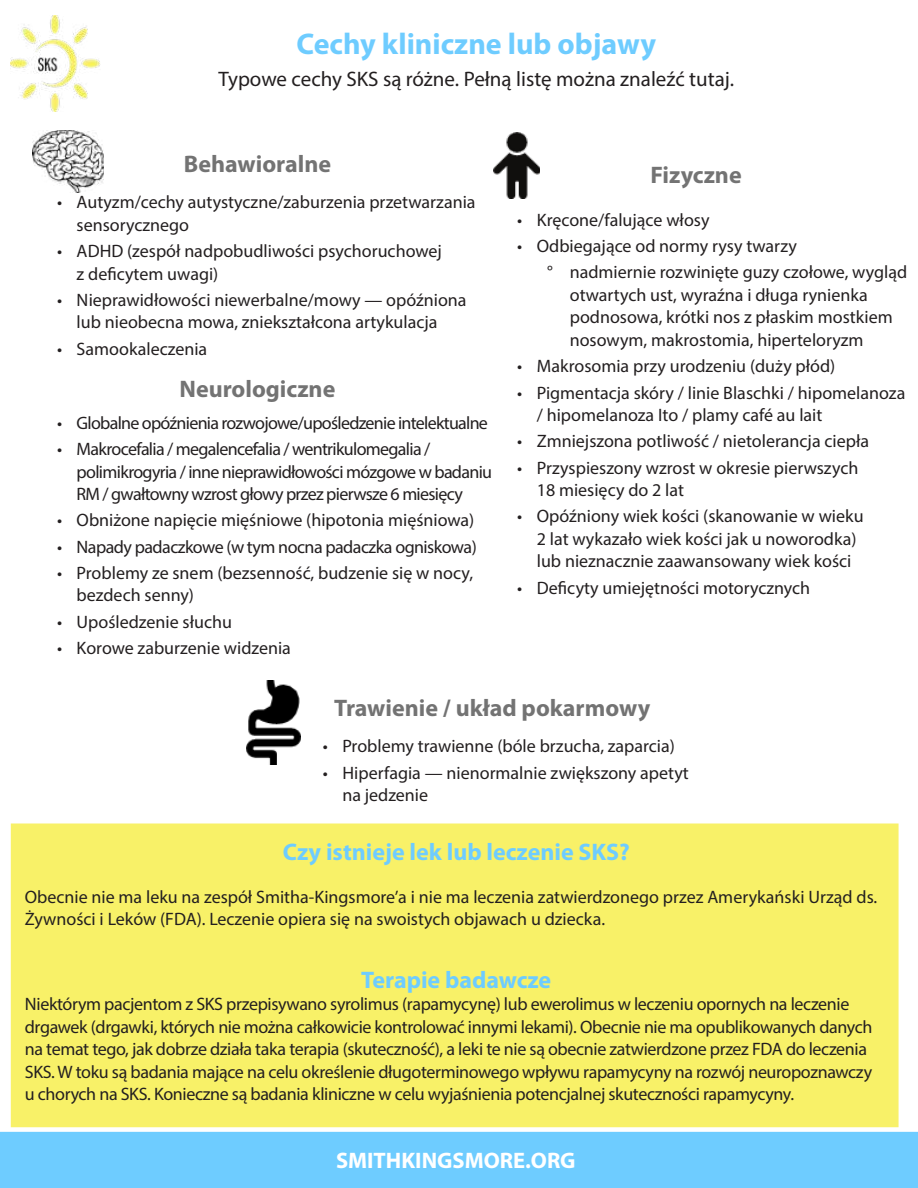
<style>
.page{position:relative;width:918px;height:1188px;background:#fff}
.page>*{position:absolute;margin:0;border:0;box-sizing:border-box;transform-origin:0 0}
.t1{font:700 30px "Myriad Pro";color:#6eccff}
.t2{font:700 24px "Myriad Pro";color:#737373}
.t3{font:700 24px "Myriad Pro";color:#6eccff}
.t4{font:700 22.5px "Myriad Pro";color:#fff}
.t5{font:21px "Myriad Pro";color:#231f20}
.t6{font:18px/22.5px "Myriad Pro";color:#231f20}
.t7{font:18px/22.5px "Myriad Pro";letter-spacing:-.02em;color:#231f20}
.t8{font:18px/22.5px "Myriad Pro";letter-spacing:-.04em;color:#231f20}
.t9{font:18px "Myriad Pro";letter-spacing:-.03em;color:#231f20}
</style>
<div class="page">
<div style="left:0;top:1132px;width:918px;height:56px;background:#6eccff"></div>
<div style="left:11px;top:824px;width:888px;height:303px;background:#f8f168"></div>
<img style="left:10px;top:16px;width:90px;height:95px">
<img style="left:33px;top:131px;width:71px;height:61px">
<img style="left:493px;top:133px;width:47px;height:65px">
<img style="left:247px;top:680px;width:53px;height:84px">
<h1 class="t1" style="left:296px;top:27px;width:361px">Cechy kliniczne lub objawy</h1>
<p class="t5" style="left:219px;top:66px;width:517px">Typowe cechy SKS są różne. Pełną listę można znaleźć tutaj.</p>
<h2 class="t2" style="left:184px;top:151px;width:149px">Behawioralne</h2>
<p class="t6" style="left:77px;top:191px;width:400px;text-indent:-20px">• Autyzm/cechy autystyczne/zaburzenia przetwarzania sensorycznego</p>
<p class="t6" style="left:77px;top:240px;width:367px;text-indent:-20px">• ADHD (zespół nadpobudliwości psychoruchowej z deficytem uwagi)</p>
<p class="t6" style="left:57px;top:288px;width:411px;text-align:center">• Nieprawidłowości niewerbalne/mowy — opóźniona lub nieobecna mowa, zniekształcona artykulacja</p>
<p class="t6" style="left:57px;top:337px;width:152px">• Samookaleczenia</p>
<h2 class="t2" style="left:180px;top:376px;width:157px">Neurologiczne</h2>
<p class="t8" style="left:57px;top:411px;width:432px">• Globalne opóźnienia rozwojowe/upośledzenie intelektualne</p>
<p class="t8" style="left:77px;top:437px;width:417px;text-indent:-20px">• Makrocefalia / megalencefalia / wentrikulomegalia / polimikrogyria / inne nieprawidłowości mózgowe w badaniu<br>RM / gwałtowny wzrost głowy przez pierwsze 6 miesięcy</p>
<p class="t6" style="left:57px;top:509px;width:419px">• Obniżone napięcie mięśniowe (hipotonia mięśniowa)</p>
<p class="t9" style="left:57px;top:535px;width:421px">• Napady padaczkowe (w tym nocna padaczka ogniskowa)</p>
<p class="t6" style="left:77px;top:561px;width:398px;text-indent:-20px">• Problemy ze snem (bezsenność, budzenie się w nocy, bezdech senny)</p>
<p class="t6" style="left:57px;top:610px;width:176px">• Upośledzenie słuchu</p>
<p class="t6" style="left:57px;top:636px;width:235px">• Korowe zaburzenie widzenia</p>
<h2 class="t2" style="left:650px;top:162px;width:93px">Fizyczne</h2>
<p class="t6" style="left:517px;top:208px;width:194px">• Kręcone/falujące włosy</p>
<p class="t6" style="left:547px;top:233px;width:361px;line-height:26.2px;text-indent:-30px">• Odbiegające od normy rysy twarzy<br>° nadmiernie rozwinięte guzy czołowe, wygląd</p>
<p class="t6" style="left:570px;top:283px;width:324px">otwartych ust, wyraźna i długa rynienka podnosowa, krótki nos z płaskim mostkiem nosowym, makrostomia, hiperteloryzm</p>
<p class="t6" style="left:517px;top:355px;width:320px">• Makrosomia przy urodzeniu (duży płód)</p>
<p class="t6" style="left:537px;top:381px;width:370px;text-indent:-20px">• Pigmentacja skóry / linie Blaschki / hipomelanoza / hipomelanoza Ito / plamy café au lait</p>
<p class="t6" style="left:517px;top:430px;width:353px">• Zmniejszona potliwość / nietolerancja ciepła</p>
<p class="t6" style="left:537px;top:456px;width:323px;text-indent:-20px">• Przyspieszony wzrost w okresie pierwszych<br>18 miesięcy do 2 lat</p>
<p class="t6" style="left:537px;top:505px;width:328px;text-indent:-20px">• Opóźniony wiek kości (skanowanie w wieku<br>2 lat wykazało wiek kości jak u noworodka) lub nieznacznie zaawansowany wiek kości</p>
<p class="t6" style="left:517px;top:576px;width:295px">• Deficyty umiejętności motorycznych</p>
<h2 class="t2" style="left:334px;top:695px;width:318px">Trawienie / układ pokarmowy</h2>
<p class="t6" style="left:323px;top:735px;width:354px">• Problemy trawienne (bóle brzucha, zaparcia)</p>
<p class="t6" style="left:342px;top:761px;width:348px;text-indent:-20px">• Hiperfagia — nienormalnie zwiększony apetyt na jedzenie</p>
<h2 class="t3" style="left:283px;top:838px;width:349px">Czy istnieje lek lub leczenie SKS?</h2>
<p class="t6" style="left:25px;top:885px;width:854px">Obecnie nie ma leku na zespół Smitha-Kingsmore’a i nie ma leczenia zatwierdzonego przez Amerykański Urząd ds.<br>Żywności i Leków (FDA). Leczenie opiera się na swoistych objawach u dziecka.</p>
<h2 class="t3" style="left:361px;top:966px;width:192px">Terapie badawcze</h2>
<p class="t7" style="left:25px;top:993px;width:849px">Niektórym pacjentom z SKS przepisywano syrolimus (rapamycynę) lub ewerolimus w leczeniu opornych na leczenie drgawek (drgawki, których nie można całkowicie kontrolować innymi lekami). Obecnie nie ma opublikowanych danych na temat tego, jak dobrze działa taka terapia (skuteczność), a leki te nie są obecnie zatwierdzone przez FDA do leczenia SKS. W toku są badania mające na celu określenie długoterminowego wpływu rapamycyny na rozwój neuropoznawczy u chorych na SKS. Konieczne są badania kliniczne w celu wyjaśnienia potencjalnej skuteczności rapamycyny.</p>
<p class="t4" style="left:336px;top:1148px;width:241px">SMITHKINGSMORE.ORG</p>
</div>
